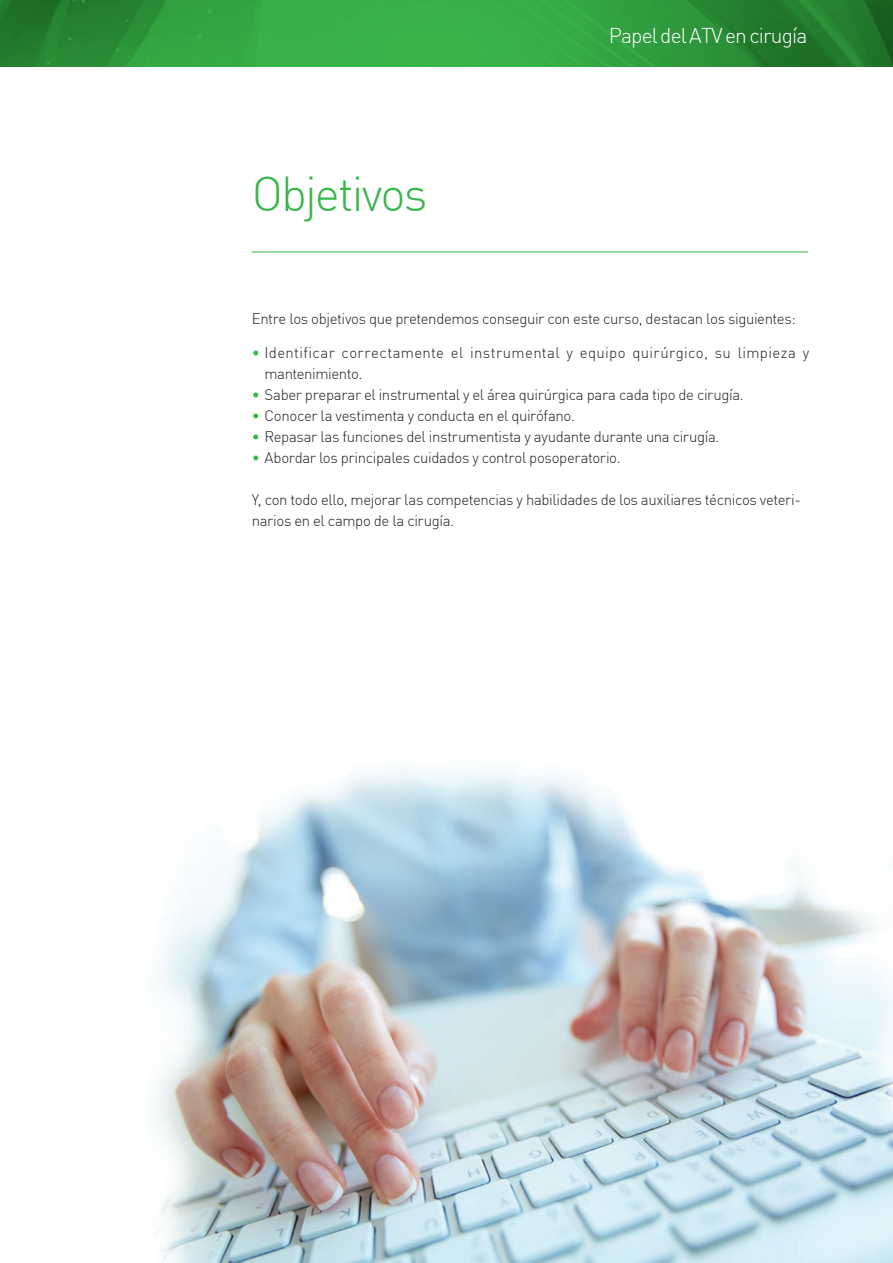
<style>
.page{position:relative;width:893px;height:1263px;background:#fff}
.page>*{position:absolute;margin:0;border:0;box-sizing:border-box;transform-origin:0 0}
.Dossier_titulo{font:300 48px "DIN";letter-spacing:-.04em;color:#3ab54a}
.t1{font:300 21px "DIN";letter-spacing:-.04em;color:#fff}
.Dossier_texto{font:300 15px/21px "DIN";letter-spacing:-.025em;color:#231f20}
.Dossier_texto-2{font:300 15px/21px "DIN";letter-spacing:.02em;color:#231f20}
.s1{color:#3ab54a}
</style>
<div class="page">
<img style="left:0;top:0;width:893px;height:67px">
<hr style="left:252px;top:252px;width:556px;height:1px;background:#3ab54a">
<img style="left:158px;top:770px;width:735px;height:493px">
<p class="Dossier_titulo" style="left:252px;top:164px;width:177px">Objetivos</p>
<h2 class="t1" style="left:609px;top:23px;width:200px">Papel del ATV en cirugía</h2>
<p class="Dossier_texto" style="left:252px;top:308px;width:545px">Entre los objetivos que pretendemos conseguir con este curso, destacan los siguientes:</p>
<p class="Dossier_texto-2" style="left:264px;top:342px;width:546px;text-indent:-13px"><span class="s1">•</span> Identificar correctamente el instrumental y equipo quirúrgico, su limpieza y mantenimiento.</p>
<p class="Dossier_texto" style="left:252px;top:384px;width:494px"><span class="s1">•</span> Saber preparar el instrumental y el área quirúrgica para cada tipo de cirugía.</p>
<p class="Dossier_texto" style="left:252px;top:405px;width:325px"><span class="s1">•</span> Conocer la vestimenta y conducta en el quirófano.</p>
<p class="Dossier_texto" style="left:252px;top:426px;width:469px"><span class="s1">•</span> Repasar las funciones del instrumentista y ayudante durante una cirugía.</p>
<p class="Dossier_texto" style="left:252px;top:447px;width:370px"><span class="s1">•</span> Abordar los principales cuidados y control posoperatorio.</p>
<p class="Dossier_texto" style="left:252px;top:489px;width:551px">Y, con todo ello, mejorar las competencias y habilidades de los auxiliares técnicos veteri&shy;narios en el campo de la cirugía.</p>
</div>
